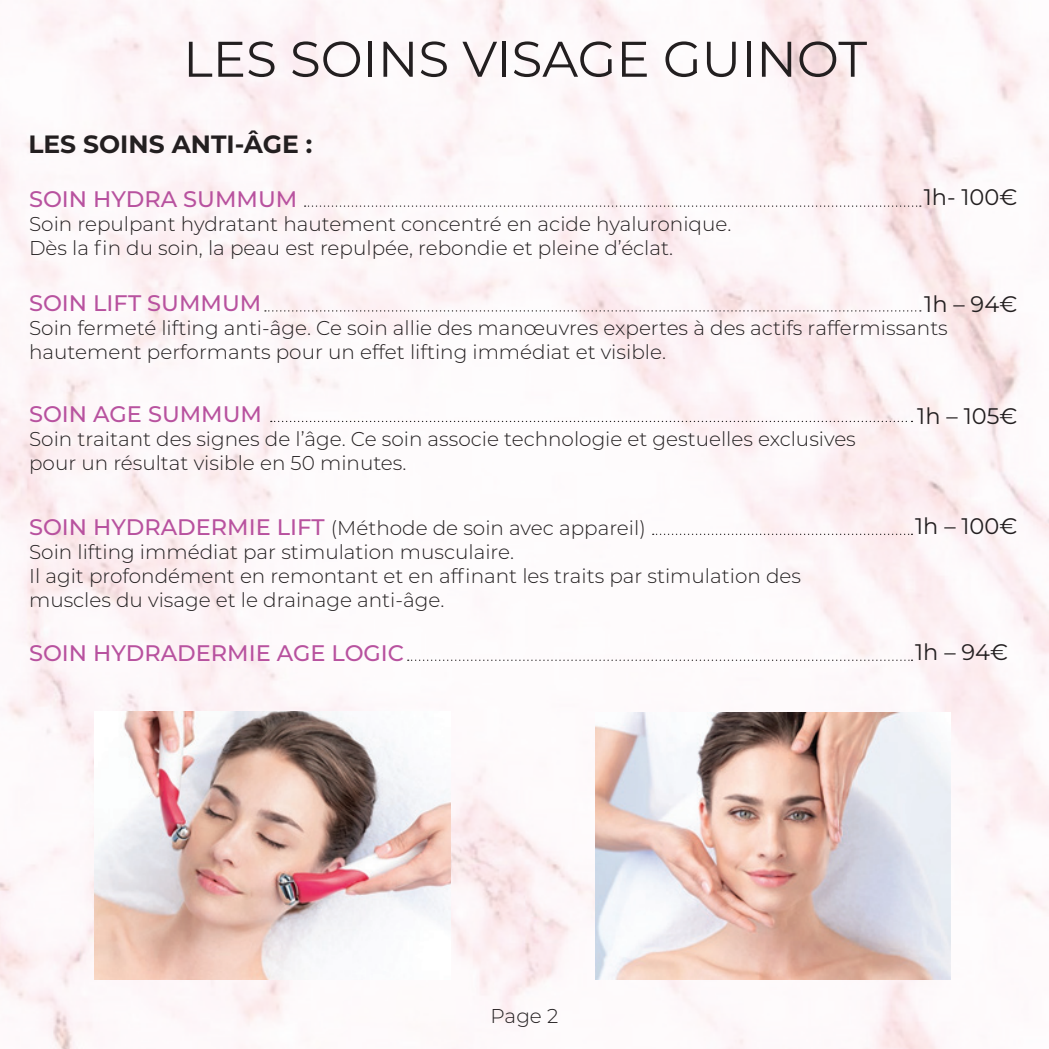
<style>
.page{position:relative;width:1049px;height:1049px;background:#fff}
.page>*{position:absolute;margin:0;border:0;box-sizing:border-box;transform-origin:0 0}
.t1{font:100 50px "Montserrat";color:#231f20}
.t2{font:700 25px "Montserrat";color:#231f20}
.t3{font:100 22.5px "Montserrat";color:#b8529f}
.t4{font:100 22.5px "Montserrat";color:#231f20}
.t5{font:300 20px/24px "Montserrat";color:#231f20}
.s1{font-weight:100;font-size:22.5px;color:#b8529f}
</style>
<div class="page">
<img style="left:0;top:0;width:1049px;height:1049px">
<img style="left:95px;top:712px;width:355px;height:267px">
<img style="left:595px;top:712px;width:355px;height:267px">
<svg style="left:305px;top:205px;width:616px;height:2px"></svg>
<svg style="left:265px;top:310px;width:656px;height:1px"></svg>
<svg style="left:653px;top:534px;width:259px;height:1px"></svg>
<svg style="left:408px;top:660px;width:504px;height:1px"></svg>
<svg style="left:271px;top:421px;width:641px;height:1px"></svg>
<h1 class="t1" style="left:183px;top:26px;width:685px">LES SOINS VISAGE GUINOT</h1>
<p class="t2" style="left:28px;top:127px;width:286px">LES SOINS ANTI-ÂGE :</p>
<p class="t3" style="left:29px;top:184px;width:270px">SOIN HYDRA SUMMUM</p>
<p class="t5" style="left:29px;top:211px;width:704px">Soin repulpant hydratant hautement concentré en acide hyaluronique.<br>Dès la fin du soin, la peau est repulpée, rebondie et pleine d’éclat.</p>
<p class="t4" style="left:924px;top:182px;width:95px">1h- 100€</p>
<p class="t3" style="left:29px;top:288px;width:234px">SOIN LIFT SUMMUM</p>
<p class="t4" style="left:924px;top:289px;width:95px">1h – 94€</p>
<p class="t5" style="left:29px;top:315px;width:920px">Soin fermeté lifting anti-âge. Ce soin allie des manœuvres expertes à des actifs raffermissants hautement performants pour un effet lifting immédiat et visible.</p>
<p class="t3" style="left:29px;top:399px;width:234px">SOIN AGE SUMMUM</p>
<p class="t4" style="left:917px;top:401px;width:102px">1h – 105€</p>
<p class="t5" style="left:29px;top:427px;width:828px">Soin traitant des signes de l’âge. Ce soin associe technologie et gestuelles exclusives pour un résultat visible en 50 minutes.</p>
<p class="t5" style="left:29px;top:515px;width:773px"><span class="s1">SOIN HYDRADERMIE LIFT</span> (Méthode de soin avec appareil)<br>Soin lifting immédiat par stimulation musculaire.<br>Il agit profondément en remontant et en affinant les traits par stimulation des muscles du visage et le drainage anti-âge.</p>
<p class="t3" style="left:29px;top:638px;width:377px">SOIN HYDRADERMIE AGE LOGIC</p>
<p class="t4" style="left:915px;top:511px;width:104px">1h – 100€</p>
<p class="t4" style="left:915px;top:637px;width:95px">1h – 94€</p>
<p class="t5" style="left:491px;top:1004px;width:69px">Page 2</p>
</div>
